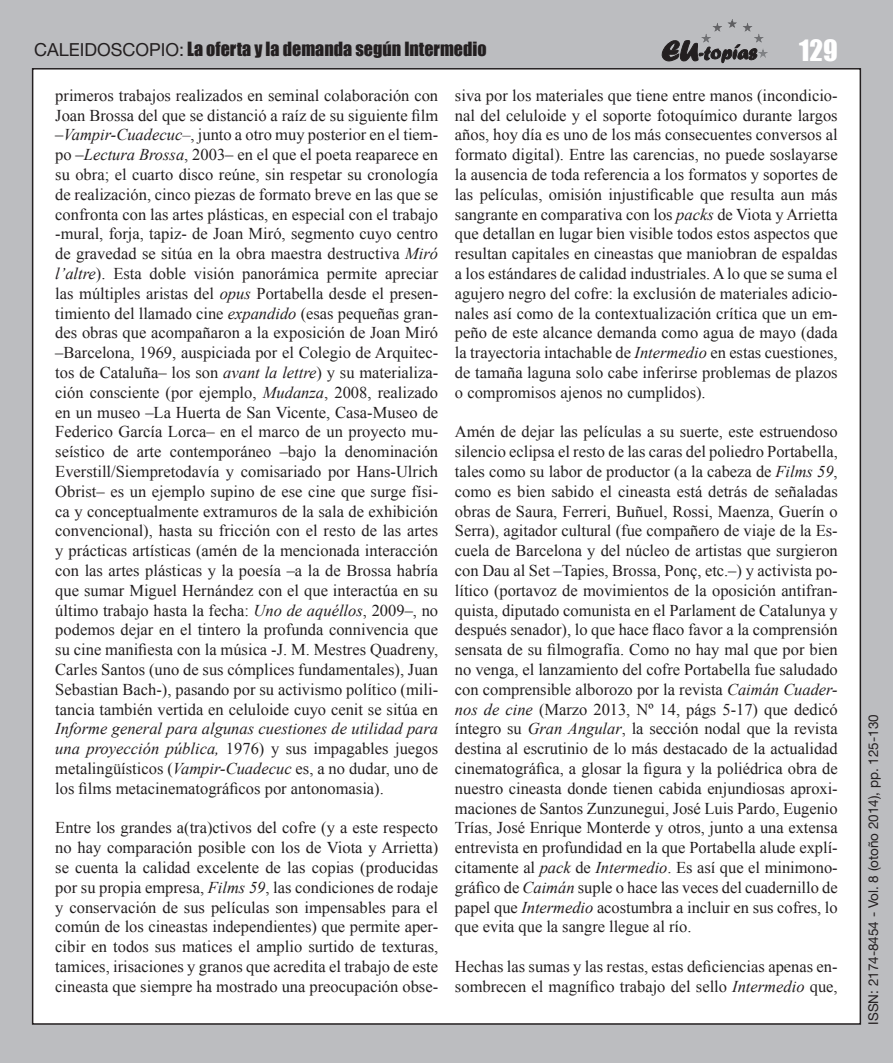
<style>
.page{position:relative;width:893px;height:1063px;background:#bcbdc0}
.page>*{position:absolute;margin:0;border:0;box-sizing:border-box;transform-origin:0 0}
.t1{font:27px "Impact";color:#fff}
.t2{font:18px "Impact";color:#231f20}
.t3{font:16.5px/19.8px "Times New Roman";color:#231f20;text-align:justify}
.t4{font:13.5px "Helvetica Neue";color:#231f20}
.s1{font-family:"Helvetica Neue"}
.s2{font-style:italic}
</style>
<div class="page">
<div style="left:33px;top:69px;width:827px;height:955px;background:#fff"></div>
<svg style="left:662px;top:40px;width:94px;height:23px"></svg>
<hr style="left:701px;top:19px;width:67px;height:1px;background:#58595b">
<hr style="left:701px;top:20px;width:67px;height:1px;background:#59595c">
<hr style="left:701px;top:21px;width:67px;height:1px;background:#5a5a5d">
<hr style="left:701px;top:22px;width:67px;height:1px;background:#5c5c5f">
<hr style="left:701px;top:23px;width:67px;height:1px;background:#5d5d60">
<hr style="left:701px;top:24px;width:67px;height:1px;background:#5f5f62">
<hr style="left:701px;top:25px;width:67px;height:1px;background:#606063">
<hr style="left:701px;top:26px;width:67px;height:1px;background:#626265">
<hr style="left:701px;top:27px;width:67px;height:1px;background:#636366">
<hr style="left:701px;top:28px;width:67px;height:1px;background:#646467">
<hr style="left:701px;top:29px;width:67px;height:1px;background:#656568">
<hr style="left:701px;top:30px;width:67px;height:1px;background:#666669">
<hr style="left:701px;top:31px;width:67px;height:1px;background:#67676a">
<hr style="left:701px;top:32px;width:67px;height:1px;background:#68686b">
<hr style="left:701px;top:33px;width:67px;height:1px;background:#696a6d">
<hr style="left:701px;top:34px;width:67px;height:1px;background:#6a6b6e">
<hr style="left:701px;top:35px;width:67px;height:1px;background:#6c6c6f">
<hr style="left:701px;top:36px;width:67px;height:1px;background:#6c6d70">
<hr style="left:701px;top:37px;width:67px;height:1px;background:#6e6f72">
<hr style="left:701px;top:38px;width:67px;height:1px;background:#6f7073">
<hr style="left:701px;top:39px;width:67px;height:1px;background:#707174">
<hr style="left:701px;top:40px;width:67px;height:1px;background:#717275">
<hr style="left:701px;top:41px;width:67px;height:1px;background:#727376">
<hr style="left:701px;top:42px;width:67px;height:1px;background:#737477">
<hr style="left:701px;top:43px;width:67px;height:1px;background:#747578">
<hr style="left:701px;top:44px;width:67px;height:1px;background:#75777a">
<hr style="left:701px;top:45px;width:67px;height:1px;background:#76787b">
<hr style="left:701px;top:46px;width:67px;height:1px;background:#78797c">
<hr style="left:701px;top:47px;width:67px;height:1px;background:#787a7d">
<hr style="left:701px;top:48px;width:67px;height:1px;background:#7a7c7f">
<hr style="left:701px;top:49px;width:67px;height:1px;background:#7b7d80">
<hr style="left:701px;top:50px;width:67px;height:1px;background:#7b7d80">
<hr style="left:701px;top:51px;width:67px;height:1px;background:#7d7f82">
<hr style="left:701px;top:52px;width:67px;height:1px;background:#7e8083">
<hr style="left:701px;top:53px;width:67px;height:1px;background:#7f8184">
<hr style="left:701px;top:54px;width:67px;height:1px;background:#818386">
<hr style="left:701px;top:55px;width:67px;height:1px;background:#818386">
<hr style="left:701px;top:56px;width:67px;height:1px;background:#828487">
<hr style="left:701px;top:57px;width:67px;height:1px;background:#848689">
<p class="t2" style="left:34px;top:35px;width:454px"><span class="s1">CALEIDOSCOPIO:</span> La oferta y la demanda según Intermedio</p>
<h1 class="t1" style="left:799px;top:29px;width:40px">129</h1>
<p class="t3" style="left:55px;top:85px;width:384px">primeros trabajos realizados en seminal colaboración con Joan Brossa del que se distanció a raíz de su siguiente film –<span class="s2">Vampir-Cuadecuc–</span>, junto a otro muy posterior en el tiem&shy;po –<span class="s2">Lectura Brossa</span>, 2003– en el que el poeta reaparece en su obra; el cuarto disco reúne, sin respetar su cronología de realización, cinco piezas de formato breve en las que se confronta con las artes plásticas, en especial con el trabajo -mural, forja, tapiz- de Joan Miró, segmento cuyo centro de gravedad se sitúa en la obra maestra destructiva <span class="s2">Miró l’altre</span>). Esta doble visión panorámica permite apreciar las múltiples aristas del <span class="s2">opus</span> Portabella desde el presen&shy;timiento del llamado cine <span class="s2">expandido</span> (esas pequeñas gran&shy;des obras que acompañaron a la exposición de Joan Miró –Barcelona, 1969, auspiciada por el Colegio de Arquitec&shy;tos de Cataluña– los son <span class="s2">avant la lettre</span>) y su materializa&shy;ción consciente (por ejemplo, <span class="s2">Mudanza</span>, 2008, realizado en un museo –La Huerta de San Vicente, Casa-Museo de Federico García Lorca– en el marco de un proyecto mu&shy;seístico de arte contemporáneo –bajo la denominación Everstill/Siempretodavía y comisariado por Hans-Ulrich Obrist– es un ejemplo supino de ese cine que surge físi&shy;ca y conceptualmente extramuros de la sala de exhibición convencional), hasta su fricción con el resto de las artes y prácticas artísticas (amén de la mencionada interacción con las artes plásticas y la poesía –a la de Brossa habría que sumar Miguel Hernández con el que interactúa en su último trabajo hasta la fecha: <span class="s2">Uno de aquéllos</span>, 2009–, no podemos dejar en el tintero la profunda connivencia que su cine manifiesta con la música -J. M. Mestres Quadreny, Carles Santos (uno de sus cómplices fundamentales), Juan Sebastian Bach-), pasando por su activismo político (mili&shy;tancia también vertida en celuloide cuyo cenit se sitúa en</p>
<p class="t3" style="left:55px;top:719px;width:384px"><span class="s2">Informe general para algunas cuestiones de utilidad para una proyección pública,</span> 1976) y sus impagables juegos metalingüísticos (<span class="s2">Vampir-Cuadecuc</span> es, a no dudar, uno de los films metacinematográficos por antonomasia).</p>
<p class="t3" style="left:55px;top:818px;width:384px">Entre los grandes a(tra)ctivos del cofre (y a este respecto no hay comparación posible con los de Viota y Arrietta) se cuenta la calidad excelente de las copias (producidas por su propia empresa, <span class="s2">Films 59</span>, las condiciones de rodaje y conservación de sus películas son impensables para el común de los cineastas independientes) que permite aper&shy;cibir en todos sus matices el amplio surtido de texturas, tamices, irisaciones y granos que acredita el trabajo de este cineasta que siempre ha mostrado una preocupación obse-</p>
<p class="t3" style="left:455px;top:85px;width:384px">siva por los materiales que tiene entre manos (incondicio&shy;nal del celuloide y el soporte fotoquímico durante largos años, hoy día es uno de los más consecuentes conversos al formato digital). Entre las carencias, no puede soslayarse la ausencia de toda referencia a los formatos y soportes de las películas, omisión injustificable que resulta aun más sangrante en comparativa con los <span class="s2">packs</span> de Viota y Arrietta que detallan en lugar bien visible todos estos aspectos que resultan capitales en cineastas que maniobran de espaldas a los estándares de calidad industriales. A lo que se suma el agujero negro del cofre: la exclusión de materiales adicio&shy;nales así como de la contextualización crítica que un em&shy;peño de este alcance demanda como agua de mayo (dada la trayectoria intachable de <span class="s2">Intermedio</span> en estas cuestiones, de tamaña laguna solo cabe inferirse problemas de plazos o compromisos ajenos no cumplidos).</p>
<p class="t3" style="left:455px;top:422px;width:384px">Amén de dejar las películas a su suerte, este estruendoso silencio eclipsa el resto de las caras del poliedro Portabella, tales como su labor de productor (a la cabeza de <span class="s2">Films 59</span>, como es bien sabido el cineasta está detrás de señaladas obras de Saura, Ferreri, Buñuel, Rossi, Maenza, Guerín o Serra), agitador cultural (fue compañero de viaje de la Es&shy;cuela de Barcelona y del núcleo de artistas que surgieron con Dau al Set –Tapies, Brossa, Ponç, etc.–) y activista po&shy;lítico (portavoz de movimientos de la oposición antifran&shy;quista, diputado comunista en el Parlament de Catalunya y después senador), lo que hace flaco favor a la comprensión sensata de su filmografía. Como no hay mal que por bien no venga, el lanzamiento del cofre Portabella fue saludado con comprensible alborozo por la revista <span class="s2">Caimán Cuader&shy;nos de cine</span> (Marzo 2013, Nº 14, págs 5-17) que dedicó íntegro su <span class="s2">Gran Angular</span>, la sección nodal que la revista destina al escrutinio de lo más destacado de la actualidad cinematográfica, a glosar la figura y la poliédrica obra de nuestro cineasta donde tienen cabida enjundiosas aproxi&shy;maciones de Santos Zunzunegui, José Luis Pardo, Eugenio Trías, José Enrique Monterde y otros, junto a una extensa entrevista en profundidad en la que Portabella alude explí&shy;citamente al <span class="s2">pack</span> de <span class="s2">Intermedio</span>. Es así que el minimono&shy;gráfico de <span class="s2">Caimán</span> suple o hace las veces del cuadernillo de papel que <span class="s2">Intermedio</span> acostumbra a incluir en sus cofres, lo que evita que la sangre llegue al río.</p>
<p class="t3" style="left:455px;top:956px;width:384px">Hechas las sumas y las restas, estas deficiencias apenas en&shy;sombrecen el magnífico trabajo del sello <span class="s2">Intermedio</span> que,</p>
<p class="t4" style="left:865px;top:1025px;width:312px;rotate:-90deg">ISSN: 2174-8454 - Vol. 8 (otoño 2014), pp. 125-130</p>
</div>
